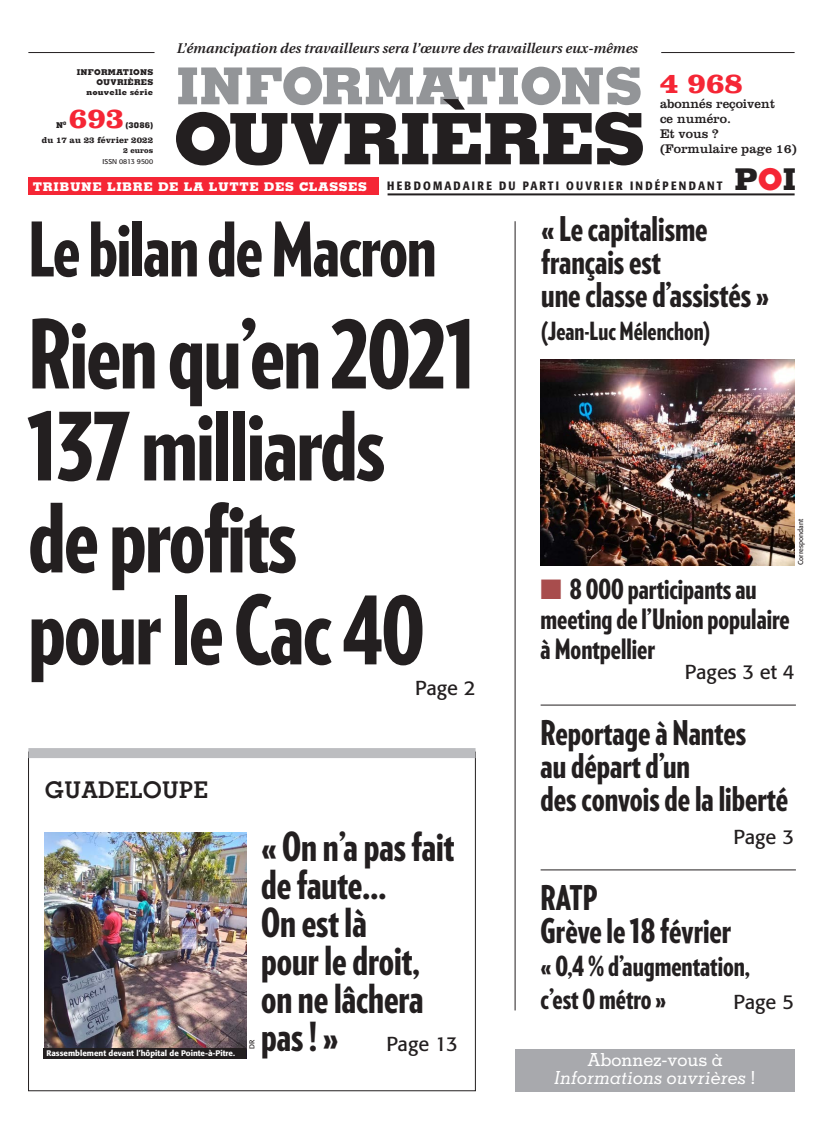
<style>
.page{position:relative;width:823px;height:1134px;background:#fff}
.page>*{position:absolute;margin:0;border:0;box-sizing:border-box;transform-origin:0 0}
.t1{font:900 95px/92px "Guggenheim Compressed";letter-spacing:-.015em;color:#231f20}
.t2{font:900 75px "Guggenheim Compressed";letter-spacing:-.015em;color:#231f20}
.t3{font:800 71px "Memphis";letter-spacing:-.025em;color:#231f20}
.t4{font:800 51px "Memphis";color:#939598}
.t5{font:900 40px/38px "Guggenheim Compressed";color:#231f20}
.t6{font:900 34px/33px "Guggenheim Compressed";color:#231f20}
.t7{font:700 30px "Clarendon";color:#f52635}
.t8{font:800 30px "Memphis";color:#231f20}
.t9{font:900 28px/30px "Guggenheim Compressed";color:#231f20}
.t10{font:900 25px "Guggenheim Compressed";color:#231f20}
.t11{font:700 23px "Memphis";letter-spacing:.015em;color:#231f20}
.t12{font:20px "Formata";color:#231f20}
.t13{font:italic 500 18px/18px "Memphis";color:#fff;text-align:center}
.t14{font:italic 600 14px "Utopia";color:#231f20}
.t15{font:13px/15px "Clarendon";color:#231f20}
.t16{font:500 condensed 12px "Formata";letter-spacing:.185em;color:#231f20}
.t17{font:800 12px "Memphis";letter-spacing:.05em;color:#fff}
.t18{font:700 9px "Clarendon";color:#231f20}
.t19{font:500 8px "Formata";color:#fff}
.t20{font:800 8px/10px "Memphis";letter-spacing:.025em;color:#231f20;text-align:right}
.t21{font:700 8px "Clarendon";color:#231f20}
.t22{font:7px "Formata";color:#231f20}
.s1{color:#f52635}
.s2{font-family:"Guggenheim Compressed";font-weight:900;font-size:40px}
.s3{color:#a84d4d}
.s4{font-style:normal}
</style>
<div class="page">
<hr style="left:28px;top:52px;width:126px;height:1px;background:#231f20">
<hr style="left:660px;top:52px;width:134px;height:1px;background:#231f20">
<div style="left:28px;top:178px;width:351px;height:17px;background:#f52635"></div>
<hr style="left:387px;top:193px;width:407px;height:2px;background:#231f20">
<div style="left:28px;top:748px;width:447px;height:10px;background:#bcbdc0"></div>
<img style="left:540px;top:359px;width:254px;height:206px">
<div style="left:515px;top:1049px;width:279px;height:42px;background:#a8a9ad"></div>
<hr style="left:514px;top:221px;width:1px;height:789px;background:#231f20">
<hr style="left:540px;top:704px;width:255px;height:1px;background:#231f20">
<hr style="left:540px;top:869px;width:255px;height:1px;background:#231f20">
<img style="left:44px;top:832px;width:202px;height:217px">
<div style="left:43px;top:1049px;width:203px;height:10px;background:#231f20"></div>
<p class="t14" style="left:177px;top:43px;width:462px">L’émancipation des travailleurs sera l’œuvre des travailleurs eux-mêmes</p>
<h3 class="t4" style="left:176px;top:67px;width:467px">INFORMATIONS</h3>
<p class="t20" style="left:77px;top:68px;width:78px">INFORMATIONS<br>OUVRIÈRES nouvelle série</p>
<p class="t7" style="left:659px;top:65px;width:84px">4 968</p>
<p class="t15" style="left:659px;top:96px;width:138px">abonnés reçoivent<br>ce numéro.<br>Et vous ? (Formulaire page 16)</p>
<h3 class="t3" style="left:173px;top:113px;width:472px">OUVRIÈRES</h3>
<p class="t7" style="left:69px;top:100px;width:56px">693</p>
<p class="t20" style="left:56px;top:120px;width:12px">N<sup>0</sup></p>
<p class="t20" style="left:125px;top:120px;width:29px">(3086)</p>
<p class="t18" style="left:42px;top:135px;width:113px">du 17 au 23 février 2022</p>
<p class="t21" style="left:123px;top:146px;width:32px">2 euros</p>
<p class="t22" style="left:102px;top:158px;width:52px">ISSN 0813 9500</p>
<p class="t17" style="left:33px;top:182px;width:335px">TRIBUNE LIBRE DE LA LUTTE DES CLASSES</p>
<p class="t16" style="left:387px;top:181px;width:337px">HEBDOMADAIRE DU PARTI OUVRIER INDÉPENDANT</p>
<p class="t8" style="left:734px;top:168px;width:63px">P<span class="s1">O</span>I</p>
<h2 class="t2" style="left:28px;top:207px;width:409px">Le bilan de Macron</h2>
<h1 class="t1" style="left:28px;top:310px;width:449px">Rien qu’en 2021<br>137 milliards de profits<br>pour le Cac 40</h1>
<p class="t12" style="left:415px;top:679px;width:62px">Page 2</p>
<p class="t11" style="left:45px;top:781px;width:164px">GUADELOUPE</p>
<p class="t19" style="left:46px;top:1050px;width:190px">Rassemblement devant l’hôpital de Pointe-à-Pitre.</p>
<p class="t5" style="left:261px;top:828px;width:195px">« On n’a pas fait de faute…<br>On est là<br>pour le droit, on ne lâchera</p>
<p class="t12" style="left:261px;top:1035px;width:198px"><span class="s2">pas ! »</span> Page 13</p>
<p class="t22" style="left:249px;top:1049px;width:11px;rotate:-90deg">DR</p>
<p class="t6" style="left:541px;top:213px;width:229px">« Le capitalisme français est<br>une classe d’assistés »</p>
<p class="t10" style="left:541px;top:317px;width:170px">(Jean-Luc Mélenchon)</p>
<p class="t22" style="left:797px;top:565px;width:48px;rotate:-90deg">Correspondant</p>
<p class="t9" style="left:540px;top:574px;width:250px"><span class="s3">■</span> 8 000 participants au meeting de l’Union populaire à Montpellier</p>
<p class="t12" style="left:684px;top:663px;width:111px">Pages 3 et 4</p>
<p class="t6" style="left:540px;top:717px;width:249px">Reportage à Nantes<br>au départ d’un<br>des convois de la liberté</p>
<p class="t12" style="left:733px;top:829px;width:62px">Page 3</p>
<p class="t6" style="left:540px;top:882px;width:192px">RATP<br>Grève le 18 février</p>
<p class="t9" style="left:540px;top:950px;width:211px;line-height:33px">« 0,4 % d’augmentation, c’est 0 métro »</p>
<p class="t12" style="left:733px;top:994px;width:62px">Page 5</p>
<p class="t13" style="left:554px;top:1052px;width:202px"><span class="s4">Abonnez-vous à<br></span>Informations ouvrières <span class="s4">!</span></p>
</div>
